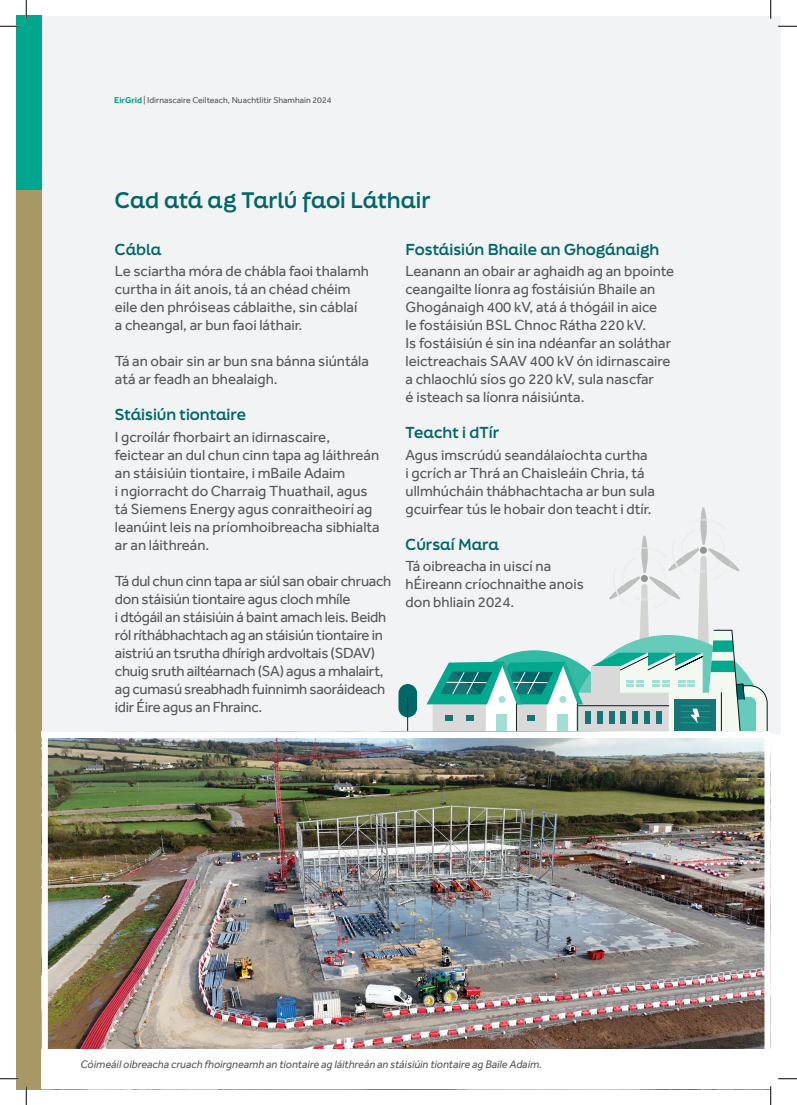
<style>
.page{position:relative;width:797px;height:1105px;background:#fff}
.page>*{position:absolute;margin:0;border:0;box-sizing:border-box;transform-origin:0 0}
.t1{font:700 21.25px "Final Six";color:#006667}
.t2{font:15px/18px "Effra";color:#57585a}
.t3{font:15px/18px "Effra";letter-spacing:-.02em;color:#57585a}
.t4{font:700 15px "Final Six";color:#006667}
.t5{font:italic 11.25px "Effra";color:#57585a}
.t6{font:8.75px "Effra";color:#57585a}
.s1{font-weight:700;color:#00a78e}
</style>
<div class="page">
<div style="left:16px;top:16px;width:765px;height:717px;background:#f2f3f4"></div>
<svg style="left:426px;top:507px;width:341px;height:225px"></svg>
<div style="left:398px;top:684px;width:19px;height:33px;background:#006768;border-radius:9px"></div>
<hr style="left:407px;top:697px;width:1px;height:36px;background:#1d1d1b">
<div style="left:16px;top:16px;width:26px;height:174px;background:#00a78e"></div>
<div style="left:16px;top:190px;width:26px;height:899px;background:#a89866"></div>
<img style="left:49px;top:739px;width:714px;height:310px">
<div style="left:42px;top:732px;width:728px;height:357px;border:6px solid #fff"></div>
<div style="left:42px;top:1049px;width:739px;height:40px;background:#fff"></div>
<svg style="left:0;top:25px;width:19px;height:2px"></svg>
<svg style="left:778px;top:25px;width:19px;height:2px"></svg>
<svg style="left:0;top:1078px;width:19px;height:1px"></svg>
<svg style="left:778px;top:1078px;width:19px;height:1px"></svg>
<svg style="left:25px;top:0;width:2px;height:19px"></svg>
<svg style="left:25px;top:1086px;width:2px;height:19px"></svg>
<svg style="left:770px;top:0;width:1px;height:19px"></svg>
<svg style="left:770px;top:1086px;width:1px;height:19px"></svg>
<p class="t6" style="left:114px;top:95px;width:219px"><span class="s1">EirGrid</span> | Idirnascaire Ceilteach, Nuachtlitir Shamhain 2024</p>
<h2 class="t1" style="left:115px;top:185px;width:317px">Cad atá ag Tarlú faoi Láthair</h2>
<h3 class="t4" style="left:115px;top:238px;width:48px">Cábla</h3>
<p class="t2" style="left:115px;top:262px;width:255px">Le sciartha móra de chábla faoi thalamh curtha in áit anois, tá an chéad chéim eile den phróiseas cáblaithe, sin cáblaí<br>a cheangal, ar bun faoi láthair.</p>
<p class="t2" style="left:115px;top:352px;width:255px">Tá an obair sin ar bun sna bánna siúntála atá ar feadh an bhealaigh.</p>
<h3 class="t4" style="left:115px;top:404px;width:133px">Stáisiún tiontaire</h3>
<p class="t2" style="left:115px;top:427px;width:266px">I gcroílár fhorbairt an idirnascaire, feictear an dul chun cinn tapa ag láithreán an stáisiúin tiontaire, i mBaile Adaim<br>i ngiorracht do Charraig Thuathail, agus tá Siemens Energy agus conraitheoirí ag leanúint leis na príomhoibreacha sibhialta ar an láithreán.</p>
<p class="t3" style="left:115px;top:571px;width:278px">Tá dul chun cinn tapa ar siúl san obair chruach don stáisiún tiontaire agus cloch mhíle<br>i dtógáil an stáisiúin á baint amach leis. Beidh ról ríthábhachtach ag an stáisiún tiontaire in aistriú an tsrutha dhírigh ardvoltais (SDAV) chuig sruth ailtéarnach (SA) agus a mhalairt, ag cumasú sreabhadh fuinnimh saoráideach idir Éire agus an Fhrainc.</p>
<h3 class="t4" style="left:405px;top:238px;width:255px">Fostáisiún Bhaile an Ghogánaigh</h3>
<p class="t2" style="left:405px;top:262px;width:270px">Leanann an obair ar aghaidh ag an bpointe ceangailte líonra ag fostáisiún Bhaile an Ghogánaigh 400 kV, atá á thógáil in aice<br>le fostáisiún BSL Chnoc Rátha 220 kV.<br>Is fostáisiún é sin ina ndéanfar an soláthar leictreachais SAAV 400 kV ón idirnascaire a chlaochlú síos go 220 kV, sula nascfar<br>é isteach sa líonra náisiúnta.</p>
<h3 class="t4" style="left:405px;top:422px;width:95px">Teacht i dTír</h3>
<p class="t2" style="left:405px;top:445px;width:251px">Agus imscrúdú seandálaíochta curtha<br>i gcrích ar Thrá an Chaisleáin Chria, tá ullmhúcháin thábhachtacha ar bun sula gcuirfear tús le hobair don teacht i dtír.</p>
<h3 class="t4" style="left:405px;top:533px;width:95px">Cúrsaí Mara</h3>
<p class="t2" style="left:405px;top:557px;width:180px">Tá oibreacha in uiscí na hÉireann críochnaithe anois don bhliain 2024.</p>
<p class="t5" style="left:81px;top:1057px;width:463px">Cóimeáil oibreacha cruach fhoirgneamh an tiontaire ag láithreán an stáisiúin tiontaire ag Baile Adaim.</p>
</div>
